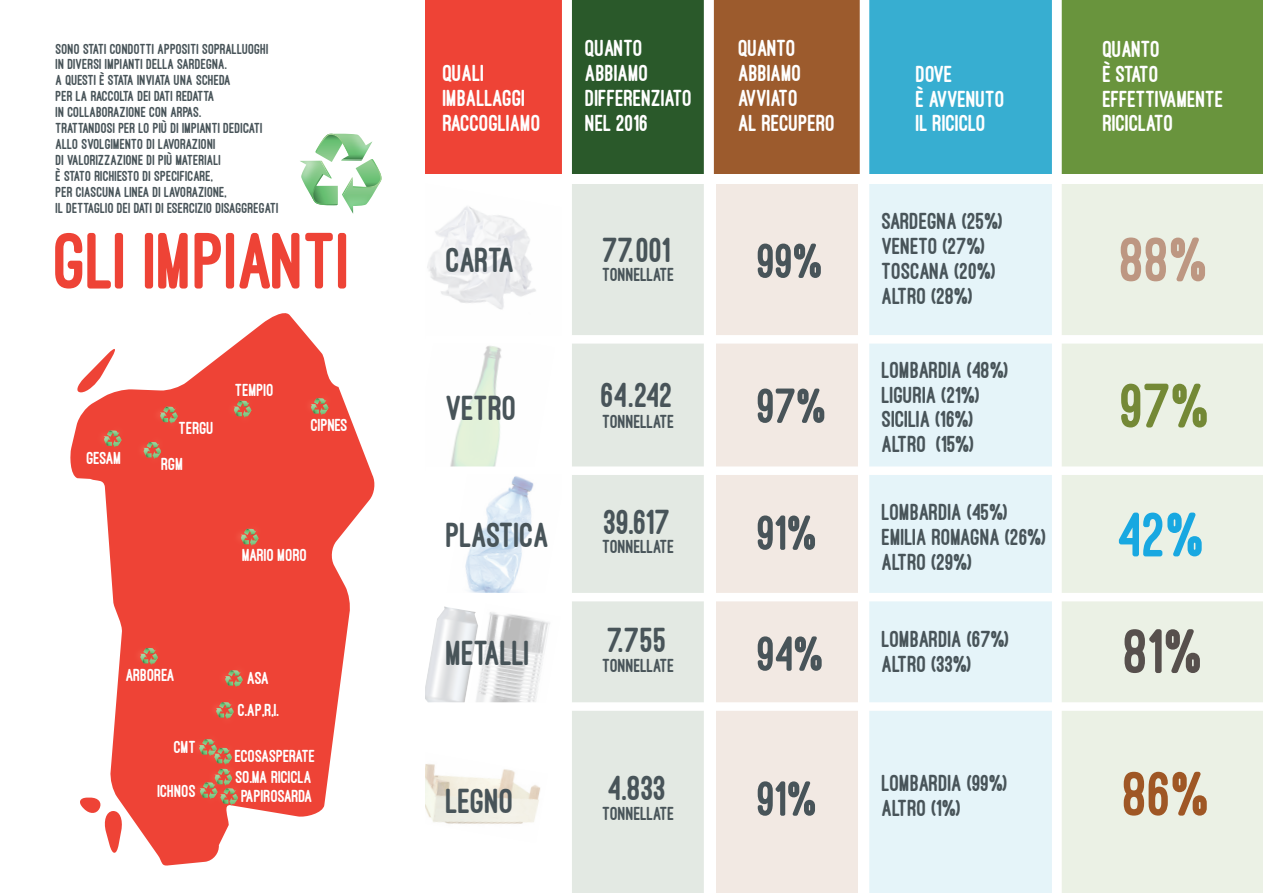
<style>
.page{position:relative;width:1263px;height:893px;background:#fff}
.page>*{position:absolute;margin:0;border:0;box-sizing:border-box;transform-origin:0 0}
.t1{font:800 82.5px "Ostrich Sans";letter-spacing:-.005em;color:#ee4336}
.t2{font:800 65.1px "Ostrich Sans";color:#bd9782}
.t3{font:800 65.1px "Ostrich Sans";color:#18a8e1}
.t4{font:800 65.1px "Ostrich Sans";color:#748936}
.t5{font:800 65.1px "Ostrich Sans";color:#57504d}
.t6{font:800 65.1px "Ostrich Sans";color:#9f5725}
.t7{font:800 51px "Ostrich Sans";letter-spacing:-.005em;color:#485459}
.t8{font:800 36px "Ostrich Sans";letter-spacing:-.005em;color:#485459}
.t9{font:800 24px/24.9px "Ostrich Sans";letter-spacing:-.005em;color:#485459}
.t10{font:800 24px/24.9px "Ostrich Sans";letter-spacing:-.005em;color:#fff}
.t11{font:800 19.5px "Ostrich Sans";letter-spacing:-.005em;color:#485459}
.t12{font:800 18px/32.2px "Ostrich Sans";letter-spacing:-.005em;color:#fff;text-align:center}
.t13{font:800 15px/15.9px "Ostrich Sans";color:#485459}
</style>
<div class="page">
<img style="left:450px;top:346px;width:51px;height:120px">
<img style="left:465px;top:476px;width:69px;height:117px">
<img style="left:425px;top:606px;width:38px;height:96px">
<img style="left:463px;top:610px;width:87px;height:92px">
<img style="left:425px;top:764px;width:116px;height:60px">
<img style="left:427px;top:206px;width:109px;height:104px">
<div style="left:425px;top:0;width:142px;height:173px;background:#ee4336"></div>
<div style="left:567px;top:0;width:142px;height:173px;background:#2a592a"></div>
<div style="left:709px;top:0;width:155px;height:173px;background:#9c5b2d"></div>
<div style="left:864px;top:0;width:193px;height:173px;background:#37aed1"></div>
<div style="left:1057px;top:0;width:206px;height:173px;background:#69943d"></div>
<div style="left:567px;top:184px;width:142px;height:709px;background:#e3e9e3"></div>
<div style="left:716px;top:184px;width:141px;height:709px;background:#f2e9e3"></div>
<div style="left:864px;top:184px;width:193px;height:709px;background:#e5f4f9"></div>
<div style="left:1057px;top:184px;width:205px;height:709px;background:#ebf1e5"></div>
<div style="left:562px;top:0;width:10px;height:893px;background:#fff"></div>
<div style="left:425px;top:335px;width:838px;height:9px;background:#fff"></div>
<div style="left:425px;top:466px;width:838px;height:9px;background:#fff"></div>
<div style="left:425px;top:593px;width:838px;height:8px;background:#fff"></div>
<div style="left:425px;top:702px;width:838px;height:9px;background:#fff"></div>
<div style="left:704px;top:0;width:10px;height:893px;background:#fff"></div>
<div style="left:860px;top:0;width:9px;height:893px;background:#fff"></div>
<div style="left:1052px;top:0;width:9px;height:893px;background:#fff"></div>
<svg style="left:84px;top:313px;width:291px;height:553px"></svg>
<svg style="left:84px;top:346px;width:33px;height:29px"></svg>
<svg style="left:80px;top:798px;width:43px;height:58px"></svg>
<img style="left:210px;top:615px;width:85px;height:14px">
<div style="left:210px;top:629px;width:85px;height:112px;background:#ee4336"></div>
<img style="left:85px;top:599px;width:11px;height:115px">
<img style="left:96px;top:593px;width:114px;height:13px">
<img style="left:94px;top:606px;width:116px;height:113px">
<img style="left:186px;top:513px;width:9px;height:81px">
<img style="left:213px;top:474px;width:97px;height:14px">
<div style="left:195px;top:488px;width:115px;height:112px;background:#ee4336"></div>
<img style="left:189px;top:347px;width:78px;height:13px">
<div style="left:229px;top:360px;width:74px;height:113px;background:#ee4336"></div>
<img style="left:256px;top:350px;width:11px;height:114px">
<img style="left:267px;top:344px;width:108px;height:13px">
<img style="left:265px;top:357px;width:110px;height:113px">
<img style="left:115px;top:353px;width:114px;height:13px">
<img style="left:115px;top:366px;width:114px;height:113px">
<img style="left:174px;top:387px;width:39px;height:14px">
<div style="left:97px;top:401px;width:116px;height:112px;background:#ee4336"></div>
<img style="left:77px;top:375px;width:97px;height:14px">
<img style="left:70px;top:389px;width:104px;height:112px">
<div style="left:169px;top:693px;width:114px;height:14px;background:#ee4336"></div>
<img style="left:169px;top:707px;width:114px;height:13px">
<div style="left:171px;top:714px;width:114px;height:14px;background:#ee4336"></div>
<img style="left:145px;top:734px;width:11px;height:114px">
<img style="left:156px;top:728px;width:114px;height:13px">
<img style="left:154px;top:741px;width:12px;height:113px">
<img style="left:166px;top:740px;width:11px;height:114px">
<img style="left:177px;top:734px;width:114px;height:13px">
<img style="left:175px;top:747px;width:116px;height:113px">
<img style="left:321px;top:133px;width:52px;height:9px">
<img style="left:300px;top:142px;width:126px;height:72px">
<h3 class="t10" style="left:586px;top:36px;width:108px">QUANTO<br>ABBIAMO<br>DIFFERENZIATO<br>NEL 2016</h3>
<h3 class="t10" style="left:739px;top:36px;width:98px">QUANTO<br>ABBIAMO<br>AVVIATO<br>AL RECUPERO</h3>
<h3 class="t10" style="left:1103px;top:36px;width:122px">QUANTO<br>È STATO<br>EFFETTIVAMENTE<br>RICICLATO</h3>
<p class="t13" style="left:56px;top:41px;width:224px">SONO STATI CONDOTTI APPOSITI SOPRALLUOGHI IN DIVERSI IMPIANTI DELLA SARDEGNA.<br>A QUESTI È STATA INVIATA UNA SCHEDA<br>PER LA RACCOLTA DEI DATI REDATTA<br>IN COLLABORAZIONE CON ARPAS.<br>TRATTANDOSI PER LO PIÙ DI IMPIANTI DEDICATI ALLO SVOLGIMENTO DI LAVORAZIONI<br>DI VALORIZZAZIONE DI PIÙ MATERIALI<br>È STATO RICHIESTO DI SPECIFICARE,<br>PER CIASCUNA LINEA DI LAVORAZIONE,<br>IL DETTAGLIO DEI DATI DI ESERCIZIO DISAGGREGATI</p>
<h1 class="t1" style="left:55px;top:217px;width:298px">GLI IMPIANTI</h1>
<h2 class="t2" style="left:1121px;top:225px;width:87px">88%</h2>
<h3 class="t10" style="left:443px;top:61px;width:99px">QUALI<br>IMBALLAGGI<br>RACCOGLIAMO</h3>
<h3 class="t10" style="left:916px;top:61px;width:90px">DOVE<br>È AVVENUTO<br>IL RICICLO</h3>
<h3 class="t9" style="left:882px;top:209px;width:122px">SARDEGNA (25%)<br>VENETO (27%)<br>TOSCANA (20%)<br>ALTRO (28%)</h3>
<h3 class="t8" style="left:603px;top:231px;width:70px">77.001</h3>
<h3 class="t7" style="left:758px;top:234px;width:66px">99%</h3>
<h3 class="t8" style="left:446px;top:241px;width:70px">CARTA</h3>
<h3 class="t11" style="left:603px;top:264px;width:74px">TONNELLATE</h3>
<p class="t12" style="left:87px;top:441px;width:37px">GESAM</p>
<p class="t12" style="left:179px;top:412px;width:36px">TERGU</p>
<p class="t12" style="left:162px;top:448px;width:24px">RGM</p>
<p class="t12" style="left:236px;top:374px;width:40px">TEMPIO</p>
<p class="t12" style="left:311px;top:409px;width:38px">CIPNES</p>
<p class="t12" style="left:242px;top:539px;width:66px">MARIO MORO</p>
<p class="t12" style="left:126px;top:659px;width:51px">ARBOREA</p>
<p class="t12" style="left:238px;top:662px;width:43px">ASA<br>C.AP,R,I.</p>
<p class="t12" style="left:235px;top:746px;width:82px;line-height:20.9px;text-align:left">ECOSASPERATE<br>SO.MA RICICLA</p>
<p class="t12" style="left:174px;top:731px;width:24px">CMT</p>
<p class="t12" style="left:158px;top:774px;width:40px">ICHNOS</p>
<p class="t12" style="left:241px;top:780px;width:73px">PAPIROSARDA</p>
<h3 class="t8" style="left:446px;top:389px;width:73px">VETRO</h3>
<h3 class="t8" style="left:446px;top:516px;width:105px">PLASTICA</h3>
<h3 class="t8" style="left:446px;top:634px;width:85px">METALLI</h3>
<h3 class="t8" style="left:446px;top:782px;width:69px">LEGNO</h3>
<h3 class="t8" style="left:602px;top:376px;width:73px">64.242</h3>
<h3 class="t11" style="left:603px;top:411px;width:74px">TONNELLATE</h3>
<h3 class="t8" style="left:604px;top:503px;width:68px">39.617</h3>
<h3 class="t11" style="left:603px;top:536px;width:74px">TONNELLATE</h3>
<h3 class="t8" style="left:608px;top:621px;width:61px">7.755</h3>
<h3 class="t11" style="left:603px;top:655px;width:74px">TONNELLATE</h3>
<h3 class="t8" style="left:608px;top:768px;width:60px">4.833</h3>
<h3 class="t11" style="left:603px;top:803px;width:74px">TONNELLATE</h3>
<h3 class="t7" style="left:758px;top:379px;width:69px">97%</h3>
<h3 class="t7" style="left:758px;top:506px;width:60px">91%</h3>
<h3 class="t7" style="left:758px;top:627px;width:67px">94%</h3>
<h3 class="t7" style="left:758px;top:772px;width:60px">91%</h3>
<h3 class="t9" style="left:882px;top:357px;width:128px">LOMBARDIA (48%)<br>LIGURIA (21%)<br>SICILIA (16%)<br>ALTRO (15%)</h3>
<h3 class="t9" style="left:882px;top:500px;width:165px">LOMBARDIA (45%)<br>EMILIA ROMAGNA (26%)<br>ALTRO (29%)</h3>
<h3 class="t9" style="left:882px;top:627px;width:128px">LOMBARDIA (67%)<br>ALTRO (33%)</h3>
<h3 class="t9" style="left:882px;top:770px;width:127px">LOMBARDIA (99%)<br>ALTRO (1%)</h3>
<h2 class="t4" style="left:1121px;top:371px;width:89px">97%</h2>
<h2 class="t3" style="left:1119px;top:500px;width:86px">42%</h2>
<h2 class="t5" style="left:1125px;top:617px;width:78px">81%</h2>
<h2 class="t6" style="left:1124px;top:759px;width:86px">86%</h2>
</div>
